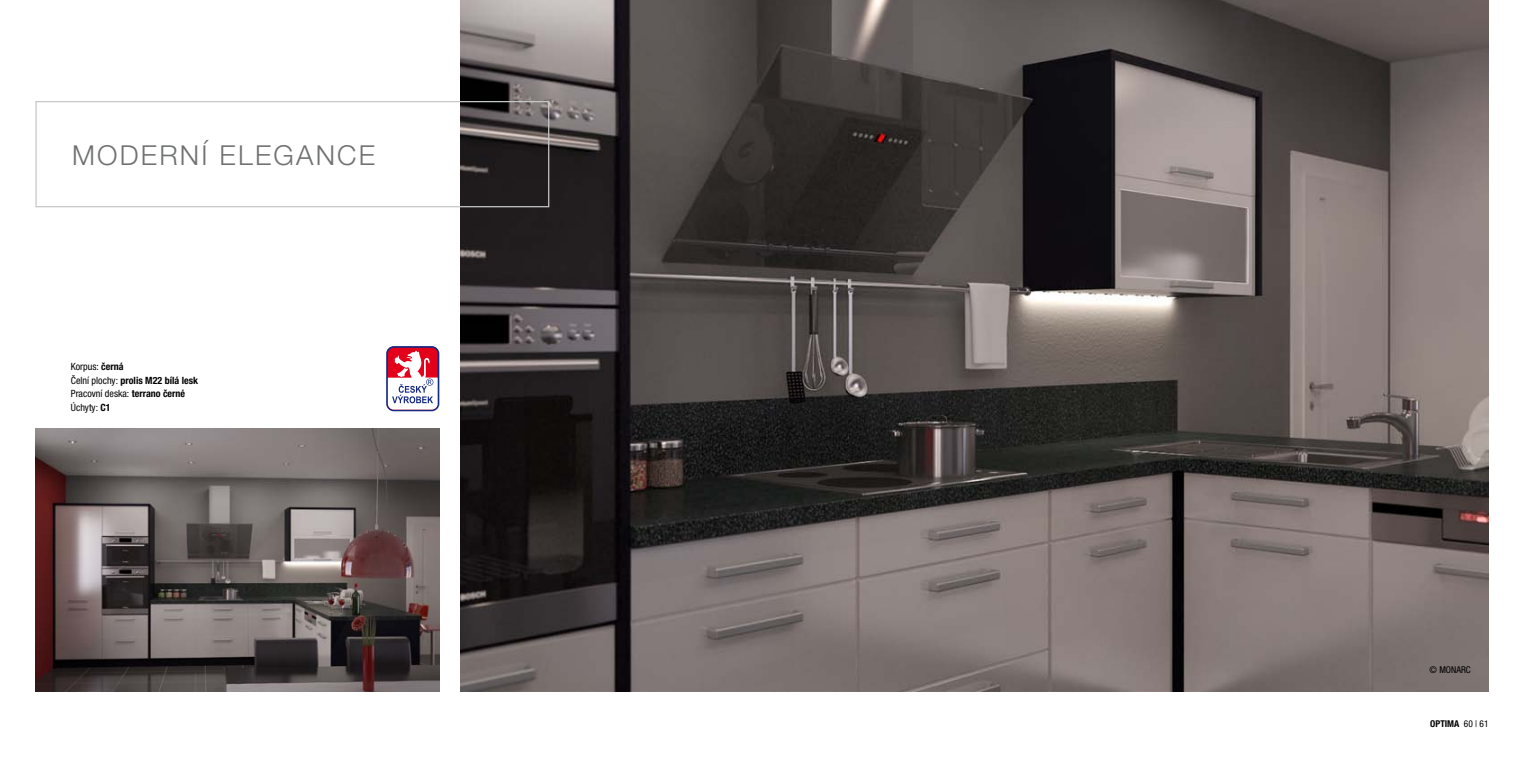
<style>
.page{position:relative;width:1524px;height:762px;background:#fff}
.page>*{position:absolute;margin:0;border:0;box-sizing:border-box;transform-origin:0 0}
.t1{font:27.5px "Helvetica Neue Light CE";letter-spacing:.08em;color:#707172}
.t2{font:10px/13.8px "Helvetica Neue Cond CE";color:#000}
.t3{font:700 9.38px "Helvetica Neue Cond CE";color:#000}
.t4{font:9.38px "Helvetica Neue Cond CE";color:#000}
.s1{font-weight:700}
.s2{font-weight:400}
</style>
<div class="page">
<svg style="left:386px;top:346px;width:53px;height:65px"></svg>
<div style="left:388px;top:348px;width:50px;height:61px;background:#e2001a;border-radius:6px"></div>
<svg style="left:388px;top:351px;width:50px;height:59px"></svg>
<img style="left:461px;top:0;width:1027px;height:691px">
<img style="left:35px;top:429px;width:404px;height:262px">
<div style="left:35px;top:101px;width:514px;height:106px;border:1px solid #c6c7c8"></div>
<h1 class="t1" style="left:72px;top:139px;width:304px">MODERNÍ ELEGANCE</h1>
<p class="t2" style="left:71px;top:359px;width:129px">Korpus: <span class="s1">černá<br></span>Čelní plochy: <span class="s1">prolis M22 bílá lesk<br></span>Pracovní deska: <span class="s1">terrano černé<br></span>Úchyty: <span class="s1">C1</span></p>
<p class="t4" style="left:1429px;top:665px;width:43px">© MONARC</p>
<p class="t3" style="left:1430px;top:718px;width:60px">OPTIMA <span class="s2">60 | 61</span></p>
</div>
